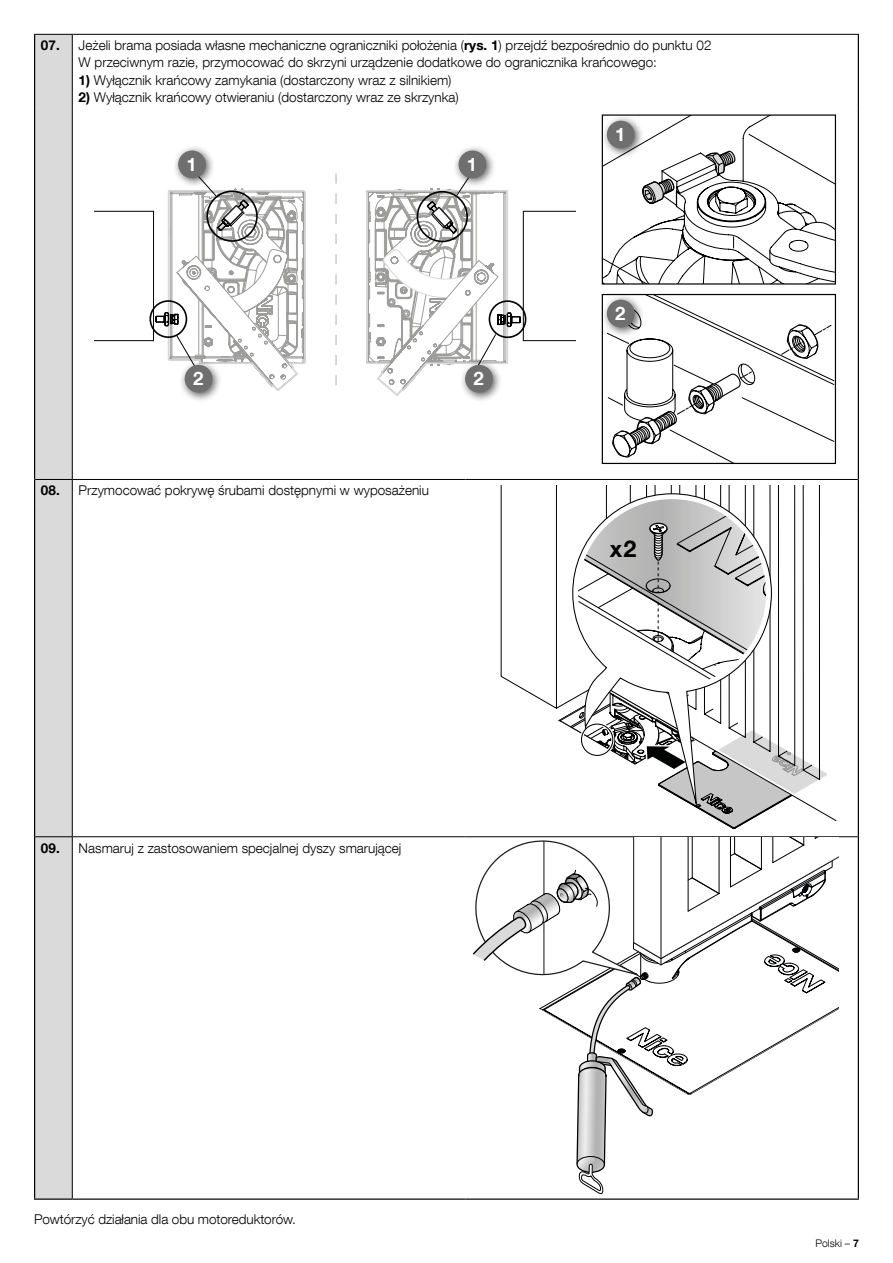
<style>
.page{position:relative;width:893px;height:1263px;background:#fff}
.page>*{position:absolute;margin:0;border:0;box-sizing:border-box;transform-origin:0 0}
.t1{font:700 23.25px "Helvetica Neue LT Com";color:#010202}
.t2{font:700 18.6px "Helvetica Neue LT Com";color:#fff}
.t3{font:300 13.5px/17.1px "Helvetica Neue LT Com";color:#000}
.t4{font:300 10.5px "Helvetica Neue LT Com";color:#000}
.s1{font-weight:700}
</style>
<div class="page">
<hr style="left:72px;top:34px;width:393px;height:1px;background:#000">
<hr style="left:465px;top:34px;width:394px;height:1px;background:#000">
<hr style="left:72px;top:479px;width:393px;height:1px;background:#000">
<hr style="left:465px;top:479px;width:393px;height:1px;background:#000">
<hr style="left:72px;top:836px;width:393px;height:1px;background:#000">
<hr style="left:465px;top:836px;width:393px;height:1px;background:#000">
<hr style="left:858px;top:35px;width:1px;height:73px;background:#000">
<hr style="left:858px;top:108px;width:1px;height:371px;background:#000">
<svg style="left:858px;top:479px;width:1px;height:26px"></svg>
<hr style="left:858px;top:505px;width:1px;height:332px;background:#000">
<svg style="left:34px;top:34px;width:39px;height:1164px;background:#d0d0d0"></svg>
<hr style="left:34px;top:505px;width:1px;height:332px;background:#000">
<hr style="left:34px;top:837px;width:1px;height:361px;background:#000">
<hr style="left:858px;top:837px;width:1px;height:361px;background:#000">
<hr style="left:34px;top:1198px;width:38px;height:2px;background:#000">
<hr style="left:72px;top:1198px;width:393px;height:2px;background:#000">
<hr style="left:465px;top:1198px;width:394px;height:2px;background:#000">
<svg style="left:95px;top:173px;width:480px;height:223px"></svg>
<div style="left:173px;top:145px;width:43px;height:43px;background:#000;opacity:.65"></div>
<div style="left:178px;top:150px;width:28px;height:28px;background:#706f6f;border-radius:50%"></div>
<div style="left:453px;top:145px;width:43px;height:43px;background:#000;opacity:.65"></div>
<div style="left:459px;top:150px;width:27px;height:28px;background:#706f6f;border-radius:50%"></div>
<div style="left:179px;top:359px;width:43px;height:43px;background:#000;opacity:.65"></div>
<div style="left:185px;top:365px;width:27px;height:28px;background:#706f6f;border-radius:50%"></div>
<div style="left:459px;top:359px;width:44px;height:43px;background:#000;opacity:.65"></div>
<div style="left:465px;top:365px;width:28px;height:28px;background:#706f6f;border-radius:50%"></div>
<svg style="left:604px;top:116px;width:230px;height:167px"></svg>
<div style="left:602px;top:114px;width:234px;height:171px;border:1px solid #000"></div>
<svg style="left:607px;top:296px;width:227px;height:166px"></svg>
<div style="left:602px;top:294px;width:234px;height:170px;border:1px solid #000"></div>
<div style="left:601px;top:115px;width:43px;height:43px;background:#000;opacity:.65"></div>
<div style="left:607px;top:121px;width:28px;height:27px;background:#706f6f;border-radius:50%"></div>
<div style="left:601px;top:294px;width:43px;height:43px;background:#000;opacity:.65"></div>
<div style="left:607px;top:300px;width:28px;height:27px;background:#706f6f;border-radius:50%"></div>
<svg style="left:501px;top:486px;width:327px;height:343px"></svg>
<svg style="left:472px;top:837px;width:366px;height:358px"></svg>
<p class="t3" style="left:79px;top:37px;width:634px;text-indent:-38px"><span class="s1">07.</span> Jeżeli brama posiada własne mechaniczne ograniczniki położenia (<span class="s1">rys. 1</span>) przejdź bezpośrednio do punktu 02<br>W przeciwnym razie, przymocować do skrzyni urządzenie dodatkowe do ogranicznika krańcowego:</p>
<p class="t3" style="left:79px;top:71px;width:374px"><span class="s1">1)</span> Wyłącznik krańcowy zamykania (dostarczony wraz z silnikiem)</p>
<p class="t3" style="left:79px;top:88px;width:382px"><span class="s1">2)</span> Wyłącznik krańcowy otwieraniu (dostarczony wraz ze skrzynka)</p>
<h2 class="t2" style="left:186px;top:153px;width:12px">1</h2>
<h2 class="t2" style="left:467px;top:153px;width:12px">1</h2>
<h2 class="t2" style="left:193px;top:367px;width:12px">2</h2>
<h2 class="t2" style="left:473px;top:367px;width:12px">2</h2>
<p class="t3" style="left:41px;top:482px;width:389px"><span class="s1">08.</span> Przymocować pokrywę śrubami dostępnymi w wyposażeniu</p>
<p class="t3" style="left:41px;top:839px;width:362px"><span class="s1">09.</span> Nasmaruj z zastosowaniem specjalnej dyszy smarującej</p>
<h2 class="t2" style="left:615px;top:123px;width:12px">1</h2>
<h2 class="t2" style="left:615px;top:302px;width:12px">2</h2>
<h1 class="t1" style="left:610px;top:534px;width:28px">x2</h1>
<p class="t3" style="left:34px;top:1210px;width:264px">Powtórzyć działania dla obu motoreduktorów.</p>
<p class="t4" style="left:815px;top:1237px;width:45px">Polski – <span class="s1">7</span></p>
</div>
